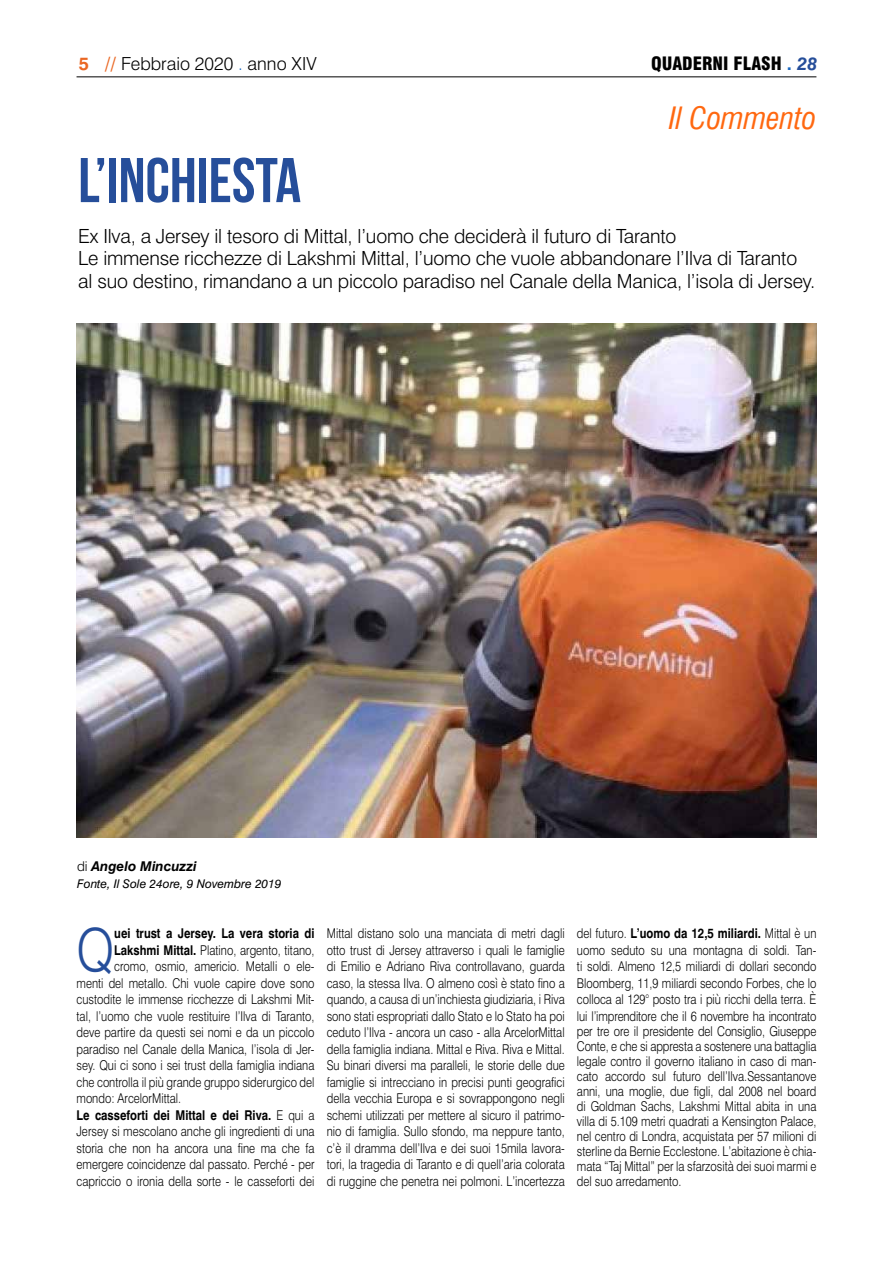
<style>
.page{position:relative;width:893px;height:1263px;background:#fff}
.page>*{position:absolute;margin:0;border:0;box-sizing:border-box;transform-origin:0 0}
.t1{font:700 63px "Bebas Neue";color:#264e9a}
.t2{font:300 59.4px "Swiss 721 BT";color:#264e9a;scale:.84 1}
.t3{font:italic condensed 30px "Swiss 721 BT";color:#ff6810}
.t4{font:300 19.5px/22.5px "Swiss 721 BT";letter-spacing:-.01em;color:#000}
.t5{font:300 18px "Swiss 721 BT";color:#000}
.t6{font:900 condensed 18px "Swiss 721 BT";color:#000}
.t7{font:300 13.5px/16.5px "Swiss 721 BT";color:#000;text-align:justify;scale:.84 1}
.t8{font:700 13.5px "Swiss 721 BT";color:#000;scale:.84 1}
.t9{font:italic 700 13.5px "Swiss 721 BT";color:#000}
.t10{font:italic 12px "Swiss 721 BT";color:#000}
.s1{font-weight:700;color:#ea6723}
.s2{color:#1a68c1}
.s3{font-weight:700;font-stretch:normal;color:#1a68c1}
.s4{font-weight:700;font-style:italic;font-stretch:normal;color:#264e9a}
.s5{font-weight:300;font-style:normal}
.s6{font-weight:700}
.s7{font-weight:300}
</style>
<div class="page">
<hr style="left:77px;top:76px;width:739px;height:1px;background:#000">
<img style="left:77px;top:323px;width:739px;height:515px">
<h3 class="t5" style="left:79px;top:53px;width:239px"><span class="s1">5 //</span> Febbraio 2020 <span class="s2">.</span> anno XIV</h3>
<h3 class="t6" style="left:651px;top:53px;width:168px">QUADERNI FLASH <span class="s3">.</span> <span class="s4">28</span></h3>
<h3 class="t3" style="left:669px;top:101px;width:149px">Il Commento</h3>
<h1 class="t1" style="left:78px;top:146px;width:224px">L’INCHIESTA</h1>
<p class="t4" style="left:78px;top:225px;width:739px">Ex Ilva, a Jersey il tesoro di Mittal, l’uomo che deciderà il futuro di Taranto<br>Le immense ricchezze di Lakshmi Mittal, l’uomo che vuole abbandonare l’Ilva di Taranto al suo destino, rimandano a un piccolo paradiso nel Canale della Manica, l’isola di Jersey.</p>
<p class="t9" style="left:77px;top:859px;width:121px"><span class="s5">di</span> Angelo Mincuzzi</p>
<p class="t10" style="left:77px;top:877px;width:206px">Fonte, Il Sole 24ore, 9 Novembre 2019</p>
<h2 class="t2" style="left:77px;top:916px;width:46px">Q</h2>
<p class="t8" style="left:114px;top:926px;width:240px">uei trust a Jersey. La vera storia di</p>
<p class="t7" style="left:114px;top:942px;width:240px"><span class="s6">Lakshmi Mittal.</span> Platino, argento, titano,</p>
<p class="t7" style="left:114px;top:958px;width:240px">cromo, osmio, americio. Metalli o ele-</p>
<p class="t7" style="left:77px;top:975px;width:285px">menti del metallo. Chi vuole capire dove sono</p>
<p class="t7" style="left:77px;top:991px;width:285px">custodite le immense ricchezze di Lakshmi Mit-</p>
<p class="t7" style="left:77px;top:1008px;width:285px">tal, l’uomo che vuole restituire l’Ilva di Taranto,</p>
<p class="t7" style="left:77px;top:1024px;width:285px">deve partire da questi sei nomi e da un piccolo</p>
<p class="t7" style="left:77px;top:1041px;width:285px">paradiso nel Canale della Manica, l’isola di Jer-</p>
<p class="t7" style="left:77px;top:1057px;width:285px">sey. Qui ci sono i sei trust della famiglia indiana</p>
<p class="t7" style="left:77px;top:1074px;width:285px">che controlla il più grande gruppo siderurgico del</p>
<p class="t7" style="left:77px;top:1090px;width:126px">mondo: ArcelorMittal.</p>
<p class="t8" style="left:77px;top:1107px;width:285px">Le casseforti dei Mittal e dei Riva. <span class="s7">E qui a</span></p>
<p class="t7" style="left:77px;top:1123px;width:285px">Jersey si mescolano anche gli ingredienti di una</p>
<p class="t7" style="left:77px;top:1140px;width:285px">storia che non ha ancora una fine ma che fa</p>
<p class="t7" style="left:77px;top:1156px;width:285px">emergere coincidenze dal passato. Perché - per</p>
<p class="t7" style="left:77px;top:1173px;width:285px">capriccio o ironia della sorte - le casseforti dei</p>
<p class="t7" style="left:327px;top:925px;width:285px">Mittal distano solo una manciata di metri dagli otto trust di Jersey attraverso i quali le famiglie di Emilio e Adriano Riva controllavano, guarda caso, la stessa Ilva. O almeno così è stato fino a quando, a causa di un’inchiesta giudiziaria, i Riva sono stati espropriati dallo Stato e lo Stato ha poi ceduto l’Ilva - ancora un caso - alla ArcelorMittal della famiglia indiana. Mittal e Riva. Riva e Mittal.<br>Su binari diversi ma paralleli, le storie delle due famiglie si intrecciano in precisi punti geografici della vecchia Europa e si sovrappongono negli schemi utilizzati per mettere al sicuro il patrimo&shy;nio di famiglia. Sullo sfondo, ma neppure tanto, c’è il dramma dell’Ilva e dei suoi 15mila lavora&shy;tori, la tragedia di Taranto e di quell’aria colorata di ruggine che penetra nei polmoni. L’incertezza</p>
<p class="t7" style="left:577px;top:925px;width:287px">del futuro. <span class="s6">L’uomo da 12,5 miliardi.</span> Mittal è un uomo seduto su una montagna di soldi. Tan&shy;ti soldi. Almeno 12,5 miliardi di dollari secondo Bloomberg, 11,9 miliardi secondo Forbes, che lo colloca al 129° posto tra i più ricchi della terra. È lui l’imprenditore che il 6 novembre ha incontrato</p>
<p class="t7" style="left:577px;top:1024px;width:287px;line-height:15px">per tre ore il presidente del Consiglio, Giuseppe Conte, e che si appresta a sostenere una battaglia legale contro il governo italiano in caso di man&shy;cato accordo sul futuro dell’Ilva.Sessantanove anni, una moglie, due figli, dal 2008 nel board di Goldman Sachs, Lakshmi Mittal abita in una villa di 5.109 metri quadrati a Kensington Palace, nel centro di Londra, acquistata per 57 milioni di sterline da Bernie Ecclestone. L’abitazione è chia&shy;mata “Taj Mittal” per la sfarzosità dei suoi marmi e del suo arredamento.</p>
</div>
